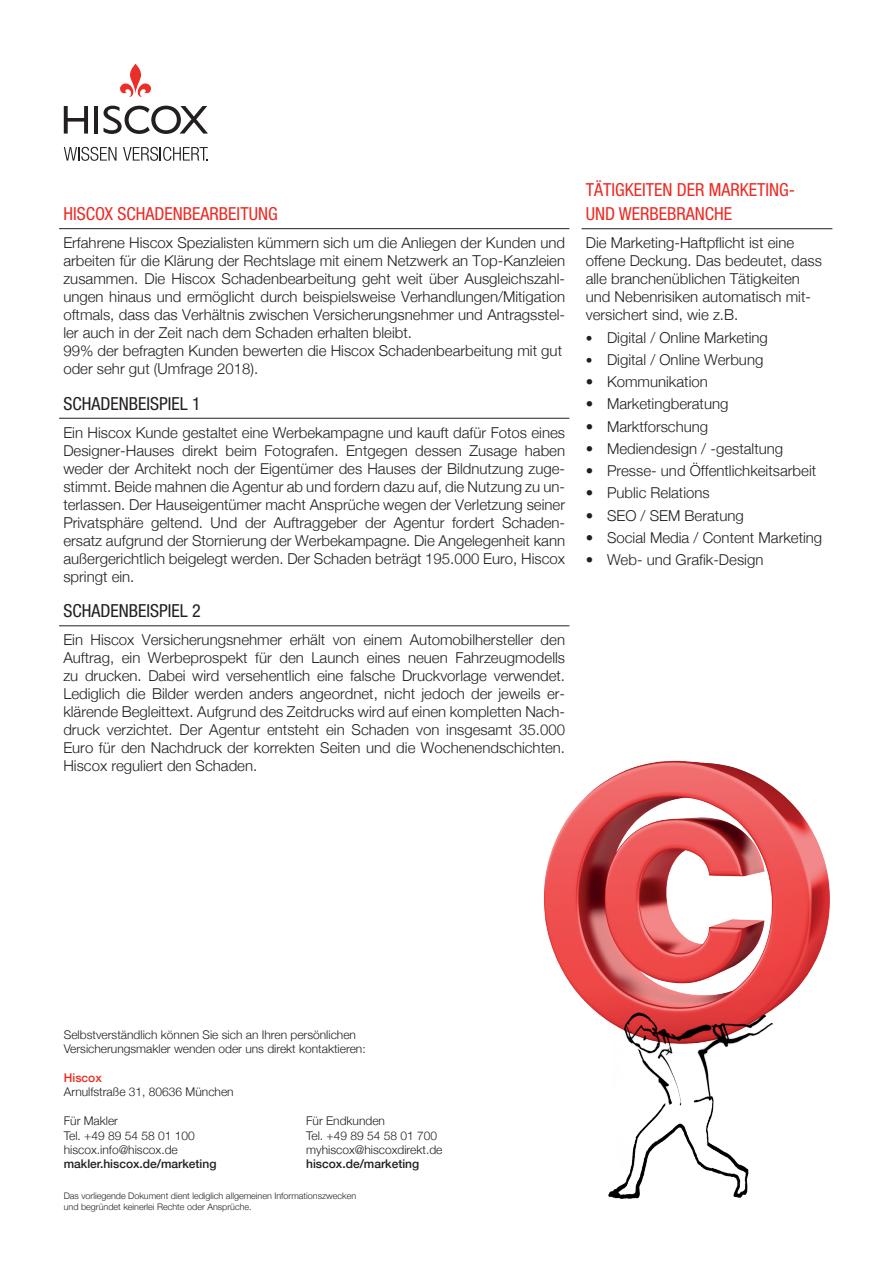
<style>
.page{position:relative;width:893px;height:1263px;background:#fff}
.page>*{position:absolute;margin:0;border:0;box-sizing:border-box;transform-origin:0 0}
.t1{font:condensed 18px/24.3px "Helvetica Neue";color:#ee2a23}
.t2{font:condensed 18px "Helvetica Neue";color:#231f20}
.t3{font:300 15px/18px "Helvetica Neue";color:#231f20}
.t4{font:300 12px/14.4px "Helvetica Neue";color:#231f20}
.t5{font:500 12px "Helvetica Neue";color:#231f20}
.t6{font:500 12px "Helvetica Neue";color:#ee2a23}
.t7{font:300 9px/10.8px "Helvetica Neue";color:#231f20}
.s1{font-weight:500;font-size:13.5px}
</style>
<div class="page">
<img style="left:544px;top:760px;width:286px;height:439px">
<hr style="left:59px;top:418px;width:510px;height:1px;background:#231f20">
<hr style="left:59px;top:625px;width:510px;height:1px;background:#231f20">
<hr style="left:59px;top:228px;width:510px;height:1px;background:#231f20">
<hr style="left:581px;top:228px;width:251px;height:1px;background:#231f20">
<svg style="left:64px;top:147px;width:52px;height:14px"></svg>
<svg style="left:123px;top:147px;width:85px;height:14px"></svg>
<svg style="left:120px;top:64px;width:31px;height:33px"></svg>
<hr style="left:94px;top:106px;width:4px;height:28px;background:#231f20">
<svg style="left:64px;top:106px;width:24px;height:28px"></svg>
<svg style="left:104px;top:106px;width:104px;height:28px"></svg>
<p class="t1" style="left:63px;top:201px;width:216px">HISCOX SCHADENBEARBEITUNG</p>
<p class="t3" style="left:63px;top:233px;width:503px">Erfahrene Hiscox Spezialisten kümmern sich um die Anliegen der Kunden und arbeiten für die Klärung der Rechtslage mit einem Netzwerk an Top-Kanzleien zusammen. Die Hiscox Schadenbearbeitung geht weit über Ausgleichszahl&shy;ungen hinaus und ermöglicht durch beispielsweise Verhandlungen/Mitigation oftmals, dass das Verhältnis zwischen Versicherungsnehmer und Antragsstel&shy;ler auch in der Zeit nach dem Schaden erhalten bleibt.<br>99% der befragten Kunden bewerten die Hiscox Schadenbearbeitung mit gut oder sehr gut (Umfrage 2018).</p>
<p class="t2" style="left:63px;top:393px;width:139px">SCHADENBEISPIEL 1</p>
<p class="t3" style="left:63px;top:422px;width:503px;text-align:justify">Ein Hiscox Kunde gestaltet eine Werbekampagne und kauft dafür Fotos eines Designer-Hauses direkt beim Fotografen. Entgegen dessen Zusage haben weder der Architekt noch der Eigentümer des Hauses der Bildnutzung zuge&shy;stimmt. Beide mahnen die Agentur ab und fordern dazu auf, die Nutzung zu un&shy;terlassen. Der Hauseigentümer macht Ansprüche wegen der Verletzung seiner Privatsphäre geltend. Und der Auftraggeber der Agentur fordert Schaden&shy;ersatz aufgrund der Stornierung der Werbekampagne. Die Angelegenheit kann außergerichtlich beigelegt werden. Der Schaden beträgt 195.000 Euro, Hiscox springt ein.</p>
<p class="t2" style="left:63px;top:600px;width:139px">SCHADENBEISPIEL 2</p>
<p class="t3" style="left:63px;top:630px;width:503px;text-align:justify">Ein Hiscox Versicherungsnehmer erhält von einem Automobilhersteller den Auftrag, ein Werbeprospekt für den Launch eines neuen Fahrzeugmodells zu drucken. Dabei wird versehentlich eine falsche Druckvorlage verwendet.<br>Lediglich die Bilder werden anders angeordnet, nicht jedoch der jeweils er&shy;klärende Begleittext. Aufgrund des Zeitdrucks wird auf einen kompletten Nach&shy;druck verzichtet. Der Agentur entsteht ein Schaden von insgesamt 35.000<br>Euro für den Nachdruck der korrekten Seiten und die Wochenendschichten.<br>Hiscox reguliert den Schaden.</p>
<p class="t1" style="left:586px;top:177px;width:211px">TÄTIGKEITEN DER MARKETING-<br>UND WERBEBRANCHE</p>
<p class="t3" style="left:586px;top:233px;width:238px">Die Marketing-Haftpflicht ist eine offene Deckung. Das bedeutet, dass alle branchenüblichen Tätigkeiten und Nebenrisiken automatisch mit&shy;versichert sind, wie z.B.</p>
<p class="t3" style="left:586px;top:327px;width:184px"><span class="s1">•</span> Digital / Online Marketing</p>
<p class="t3" style="left:586px;top:349px;width:179px"><span class="s1">•</span> Digital / Online Werbung</p>
<p class="t3" style="left:586px;top:372px;width:124px">• Kommunikation</p>
<p class="t3" style="left:586px;top:394px;width:144px">• Marketingberatung</p>
<p class="t3" style="left:586px;top:416px;width:124px">• Marktforschung</p>
<p class="t3" style="left:586px;top:438px;width:199px">• Mediendesign / -gestaltung</p>
<p class="t3" style="left:586px;top:461px;width:232px">• Presse- und Öffentlichkeitsarbeit</p>
<p class="t3" style="left:586px;top:483px;width:126px">• Public Relations</p>
<p class="t3" style="left:586px;top:505px;width:160px">• SEO / SEM Beratung</p>
<p class="t3" style="left:586px;top:527px;width:238px">• Social Media / Content Marketing</p>
<p class="t3" style="left:586px;top:550px;width:179px">• Web- und Grafik-Design</p>
<p class="t4" style="left:64px;top:1026px;width:303px">Selbstverständlich können Sie sich an Ihren persönlichen<br>Versicherungsmakler wenden oder uns direkt kontaktieren:</p>
<p class="t6" style="left:64px;top:1068px;width:40px">Hiscox</p>
<p class="t4" style="left:64px;top:1084px;width:171px">Arnulfstraße 31, 80636 München</p>
<p class="t4" style="left:64px;top:1113px;width:133px">Für Makler<br>Tel. +49 89 54 58 01 100 hiscox.info@hiscox.de</p>
<p class="t5" style="left:64px;top:1154px;width:154px">makler.hiscox.de/marketing</p>
<p class="t4" style="left:306px;top:1113px;width:138px">Für Endkunden<br>Tel. +49 89 54 58 01 700 myhiscox@hiscoxdirekt.de</p>
<p class="t5" style="left:306px;top:1154px;width:115px">hiscox.de/marketing</p>
<p class="t7" style="left:64px;top:1190px;width:294px">Das vorliegende Dokument dient lediglich allgemeinen Informationszwecken und begründet keinerlei Rechte oder Ansprüche.</p>
</div>
